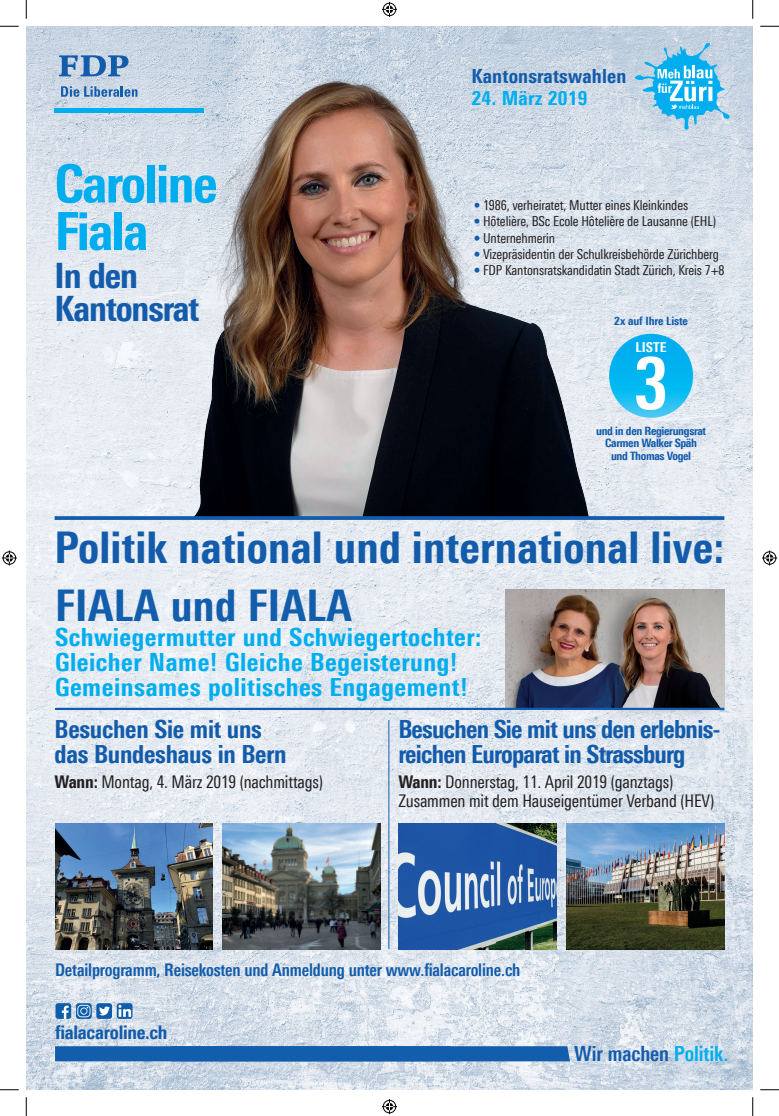
<style>
.page{position:relative;width:779px;height:1116px;background:#fff}
.page>*{position:absolute;margin:0;border:0;box-sizing:border-box;transform-origin:0 0}
.untertitel__dunkelbl{font:700 72.88px "Linotype Univers 620 Cn";color:#fff}
.grundtext__dunkelbla{font:800 52.5px "Linotype Univers 720 Cn";letter-spacing:-.03em;color:#00aeef}
.t1{font:800 43.75px "Linotype Univers 720 Cn";letter-spacing:.005em;color:#135cab}
.t2{font:800 43.75px "Linotype Univers 720 Cn";letter-spacing:.01em;color:#125eac}
.grundtext__dunkelbla-2{font:800 35px "Linotype Univers 720 Cn";letter-spacing:-.03em;color:#135cab}
.t3{font:800 25px/25px "Linotype Univers 720 Cn";letter-spacing:.02em;color:#00aeef}
.t4{font:800 25px/25px "Linotype Univers 720 Cn";letter-spacing:-.03em;color:#135cab}
.t5{font:800 25px "Linotype Univers 720 Cn";letter-spacing:-.01em;color:#135cab}
.untertitel__dunkelbl-2{font:700 21px "Linotype Univers 620 Cn";letter-spacing:-.005em;color:#135cab}
._03_lead_fett{font:800 19.5px "Linotype Univers 720 Cn";letter-spacing:.01em;color:#135cab}
._03_lead_fett-2{font:800 19.5px "Linotype Univers 720 Cn";letter-spacing:.01em;color:#00aeef}
.untertitel__dunkelbl-3{font:800 18.75px "Linotype Univers 720 Cn";letter-spacing:-.015em;color:#135cab}
.t6{font:17.5px "Linotype Univers 420 Cn";letter-spacing:-.01em;color:#231f20}
.t7{font:700 17.5px "Linotype Univers 620 Cn";letter-spacing:-.01em;color:#135cab}
.t8{font:13.75px "Linotype Univers 420 Cn";letter-spacing:-.01em;color:#231f20}
.untertitel__dunkelbl-4{font:800 13.62px "Linotype Univers 720 Cn";letter-spacing:-.005em;color:#fff}
.grundtext__dunkelbla-3{font:800 11.5px "Linotype Univers 720 Cn";letter-spacing:-.03em;color:#135cab}
.grundtext__dunkelbla-4{font:800 11.5px "Linotype Univers 720 Cn";letter-spacing:-.01em;color:#135cab}
.s1{color:#135cab}
.s2{font-family:"Linotype Univers 720 Cn";font-weight:800}
.s3{color:#00aeef}
</style>
<div class="page">
<img style="left:26px;top:26px;width:727px;height:1063px">
<div style="left:55px;top:108px;width:149px;height:5px;background:#00aeef"></div>
<svg style="left:61px;top:86px;width:76px;height:11px"></svg>
<svg style="left:59px;top:55px;width:70px;height:21px"></svg>
<svg style="left:657px;top:43px;width:74px;height:87px;background:#7bcaeb"></svg>
<div style="left:96px;top:1003px;width:16px;height:15px;background:#0e5daa;border-radius:3px"></div>
<svg style="left:99px;top:1006px;width:11px;height:9px"></svg>
<div style="left:56px;top:1003px;width:15px;height:15px;background:#0e5daa;border-radius:3px"></div>
<svg style="left:62px;top:1005px;width:7px;height:13px"></svg>
<svg style="left:76px;top:1003px;width:16px;height:15px"></svg>
<svg style="left:77px;top:1004px;width:13px;height:13px"></svg>
<svg style="left:117px;top:1003px;width:15px;height:15px"></svg>
<svg style="left:118px;top:1004px;width:13px;height:12px"></svg>
<div style="left:55px;top:1046px;width:515px;height:15px;background:#125eac"></div>
<img style="left:223px;top:823px;width:158px;height:126px">
<img style="left:55px;top:823px;width:158px;height:126px">
<img style="left:566px;top:823px;width:158px;height:126px">
<img style="left:398px;top:823px;width:158px;height:126px">
<img style="left:153px;top:26px;width:504px;height:490px">
<svg style="left:609px;top:334px;width:84px;height:84px;background:#0bb6ef"></svg>
<svg style="left:55px;top:516px;width:669px;height:4px;background:#1a5fa9"></svg>
<hr style="left:389px;top:720px;width:1px;height:229px;background:#135cab">
<img style="left:505px;top:589px;width:79px;height:118px">
<div style="left:593px;top:584px;width:128px;height:135px;background:#231f20;opacity:.32"></div>
<img style="left:584px;top:585px;width:165px;height:124px">
<hr style="left:55px;top:707px;width:669px;height:3px;background:#135cab">
<svg style="left:0;top:25px;width:19px;height:2px"></svg>
<svg style="left:760px;top:25px;width:19px;height:2px"></svg>
<svg style="left:0;top:1089px;width:19px;height:1px"></svg>
<svg style="left:760px;top:1089px;width:19px;height:1px"></svg>
<svg style="left:25px;top:0;width:2px;height:19px"></svg>
<svg style="left:25px;top:1097px;width:2px;height:18px"></svg>
<svg style="left:752px;top:0;width:1px;height:19px"></svg>
<svg style="left:752px;top:1097px;width:1px;height:18px"></svg>
<svg style="left:382px;top:2px;width:15px;height:15px"></svg>
<svg style="left:382px;top:1099px;width:15px;height:15px"></svg>
<svg style="left:2px;top:550px;width:15px;height:15px"></svg>
<svg style="left:762px;top:550px;width:15px;height:15px"></svg>
<p class="grundtext__dunkelbla" style="left:55px;top:152px;width:165px">Caroline</p>
<p class="grundtext__dunkelbla" style="left:55px;top:200px;width:95px">Fiala</p>
<p class="grundtext__dunkelbla-2" style="left:55px;top:254px;width:85px">In den</p>
<p class="grundtext__dunkelbla-2" style="left:55px;top:288px;width:146px">Kantonsrat</p>
<p class="_03_lead_fett" style="left:471px;top:64px;width:157px">Kantonsratswahlen</p>
<p class="_03_lead_fett-2" style="left:471px;top:86px;width:118px">24. März 2019</p>
<p class="t8" style="left:474px;top:197px;width:216px"><span class="s1">•</span> 1986, verheiratet, Mutter eines Kleinkindes</p>
<p class="t8" style="left:474px;top:213px;width:244px"><span class="s1">•</span> Hôtelière, BSc Ecole Hôtelière de Lausanne (EHL)</p>
<p class="t8" style="left:474px;top:230px;width:83px"><span class="s1">•</span> Unternehmerin</p>
<p class="t8" style="left:474px;top:246px;width:247px"><span class="s1">•</span> Vizepräsidentin der Schulkreisbehörde Zürichberg</p>
<p class="t8" style="left:474px;top:262px;width:252px"><span class="s1">•</span> FDP Kantonsratskandidatin Stadt Zürich, Kreis 7+8</p>
<p class="grundtext__dunkelbla-4" style="left:614px;top:314px;width:75px">2x auf Ihre Liste</p>
<p class="untertitel__dunkelbl-4" style="left:636px;top:338px;width:33px">LISTE</p>
<p class="untertitel__dunkelbl" style="left:634px;top:340px;width:36px">3</p>
<p class="grundtext__dunkelbla-3" style="left:596px;top:424px;width:111px">und in den Regierungsrat</p>
<p class="grundtext__dunkelbla-3" style="left:605px;top:436px;width:93px">Carmen Walker Späh</p>
<p class="grundtext__dunkelbla-3" style="left:611px;top:449px;width:82px">und Thomas Vogel</p>
<p class="t1" style="left:55px;top:521px;width:671px">Politik national und international live:</p>
<p class="t2" style="left:55px;top:579px;width:298px">FIALA und FIALA</p>
<p class="t3" style="left:55px;top:624px;width:428px">Schwiegermutter und Schwiegertochter:</p>
<p class="t3" style="left:55px;top:649px;width:414px">Gleicher Name! Gleiche Begeisterung!<br>Gemeinsames politisches Engagement!</p>
<p class="t5" style="left:55px;top:714px;width:209px">Besuchen Sie mit uns</p>
<p class="t5" style="left:55px;top:739px;width:234px">das Bundeshaus in Bern</p>
<p class="t6" style="left:55px;top:771px;width:270px"><span class="s2">Wann:</span> Montag, 4. März 2019 (nachmittags)</p>
<p class="t4" style="left:398px;top:716px;width:324px">Besuchen Sie mit uns den erlebnis&shy;reichen Europarat in Strassburg</p>
<p class="t6" style="left:398px;top:771px;width:276px"><span class="s2">Wann:</span> Donnerstag, 11. April 2019 (ganztags)</p>
<p class="t6" style="left:398px;top:790px;width:317px">Zusammen mit dem Hauseigentümer Verband (HEV)</p>
<p class="t7" style="left:55px;top:959px;width:467px">Detailprogramm, Reisekosten und Anmeldung unter www.fialacaroline.ch</p>
<p class="untertitel__dunkelbl-3" style="left:55px;top:1021px;width:114px">fialacaroline.ch</p>
<p class="untertitel__dunkelbl-2" style="left:574px;top:1041px;width:156px">Wir machen <span class="s3">Politik.</span></p>
</div>
